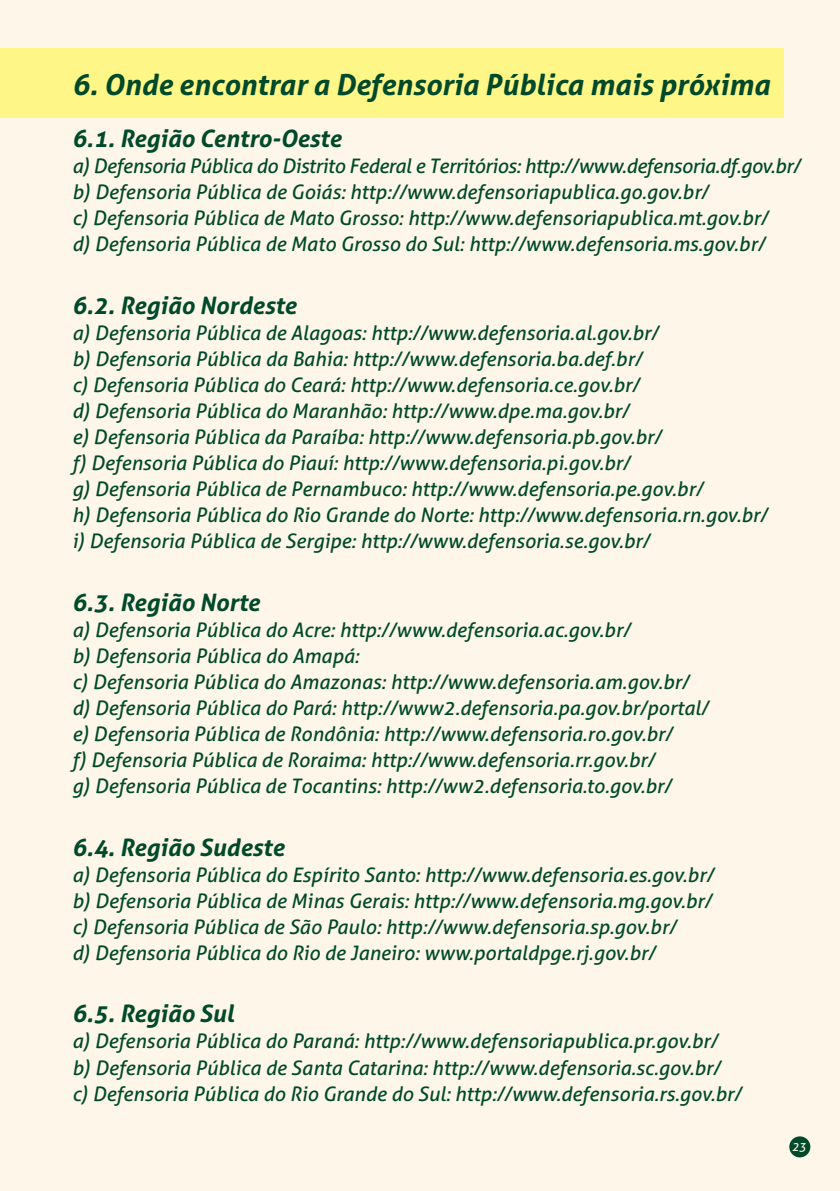
<style>
.page{position:relative;width:840px;height:1191px;background:#fff}
.page>*{position:absolute;margin:0;border:0;box-sizing:border-box;transform-origin:0 0}
.t1{font:italic 700 29px "Aller";color:#00492a}
.t2{font:italic 700 24px "Aller";color:#00492a}
.t3{font:italic 20px/26px "Aller";color:#00492a}
.t4{font:italic 12.2px "Aller";color:#fef6e8}
</style>
<div class="page">
<div style="left:0;top:0;width:839px;height:1191px;background:#fef6e8"></div>
<div style="left:788px;top:1136px;width:21px;height:21px;background:#00492a;border-radius:50%"></div>
<div style="left:0;top:48px;width:782px;height:69px;background:#fff688"></div>
<h1 class="t1" style="left:72px;top:67px;width:699px">6. Onde encontrar a Defensoria Pública mais próxima</h1>
<p class="t2" style="left:72px;top:124px;width:270px">6.1. Região Centro-Oeste</p>
<p class="t3" style="left:72px;top:153px;width:729px">a) Defensoria Pública do Distrito Federal e Territórios: http://www.defensoria.df.gov.br/ b) Defensoria Pública de Goiás: http://www.defensoriapublica.go.gov.br/<br>c) Defensoria Pública de Mato Grosso: http://www.defensoriapublica.mt.gov.br/<br>d) Defensoria Pública de Mato Grosso do Sul: http://www.defensoria.ms.gov.br/</p>
<p class="t2" style="left:72px;top:291px;width:226px">6.2. Região Nordeste</p>
<p class="t3" style="left:72px;top:320px;width:696px">a) Defensoria Pública de Alagoas: http://www.defensoria.al.gov.br/<br>b) Defensoria Pública da Bahia: http://www.defensoria.ba.def.br/<br>c) Defensoria Pública do Ceará: http://www.defensoria.ce.gov.br/<br>d) Defensoria Pública do Maranhão: http://www.dpe.ma.gov.br/<br>e) Defensoria Pública da Paraíba: http://www.defensoria.pb.gov.br/<br>f) Defensoria Pública do Piauí: http://www.defensoria.pi.gov.br/<br>g) Defensoria Pública de Pernambuco: http://www.defensoria.pe.gov.br/<br>h) Defensoria Pública do Rio Grande do Norte: http://www.defensoria.rn.gov.br/ i) Defensoria Pública de Sergipe: http://www.defensoria.se.gov.br/</p>
<p class="t2" style="left:72px;top:587px;width:189px">6.3. Região Norte</p>
<p class="t3" style="left:72px;top:617px;width:637px">a) Defensoria Pública do Acre: http://www.defensoria.ac.gov.br/<br>b) Defensoria Pública do Amapá:<br>c) Defensoria Pública do Amazonas: http://www.defensoria.am.gov.br/ d) Defensoria Pública do Pará: http://www2.defensoria.pa.gov.br/portal/ e) Defensoria Pública de Rondônia: http://www.defensoria.ro.gov.br/<br>f) Defensoria Pública de Roraima: http://www.defensoria.rr.gov.br/<br>g) Defensoria Pública de Tocantins: http://ww2.defensoria.to.gov.br/</p>
<p class="t2" style="left:72px;top:832px;width:214px">6.4. Região Sudeste</p>
<p class="t3" style="left:72px;top:861px;width:642px">a) Defensoria Pública do Espírito Santo: http://www.defensoria.es.gov.br/ b) Defensoria Pública de Minas Gerais: http://www.defensoria.mg.gov.br/ c) Defensoria Pública de São Paulo: http://www.defensoria.sp.gov.br/<br>d) Defensoria Pública do Rio de Janeiro: www.portaldpge.rj.gov.br/</p>
<p class="t2" style="left:72px;top:999px;width:163px">6.5. Região Sul</p>
<p class="t3" style="left:72px;top:1028px;width:670px">a) Defensoria Pública do Paraná: http://www.defensoriapublica.pr.gov.br/<br>b) Defensoria Pública de Santa Catarina: http://www.defensoria.sc.gov.br/<br>c) Defensoria Pública do Rio Grande do Sul: http://www.defensoria.rs.gov.br/</p>
<p class="t4" style="left:791px;top:1138px;width:16px">23</p>
</div>
